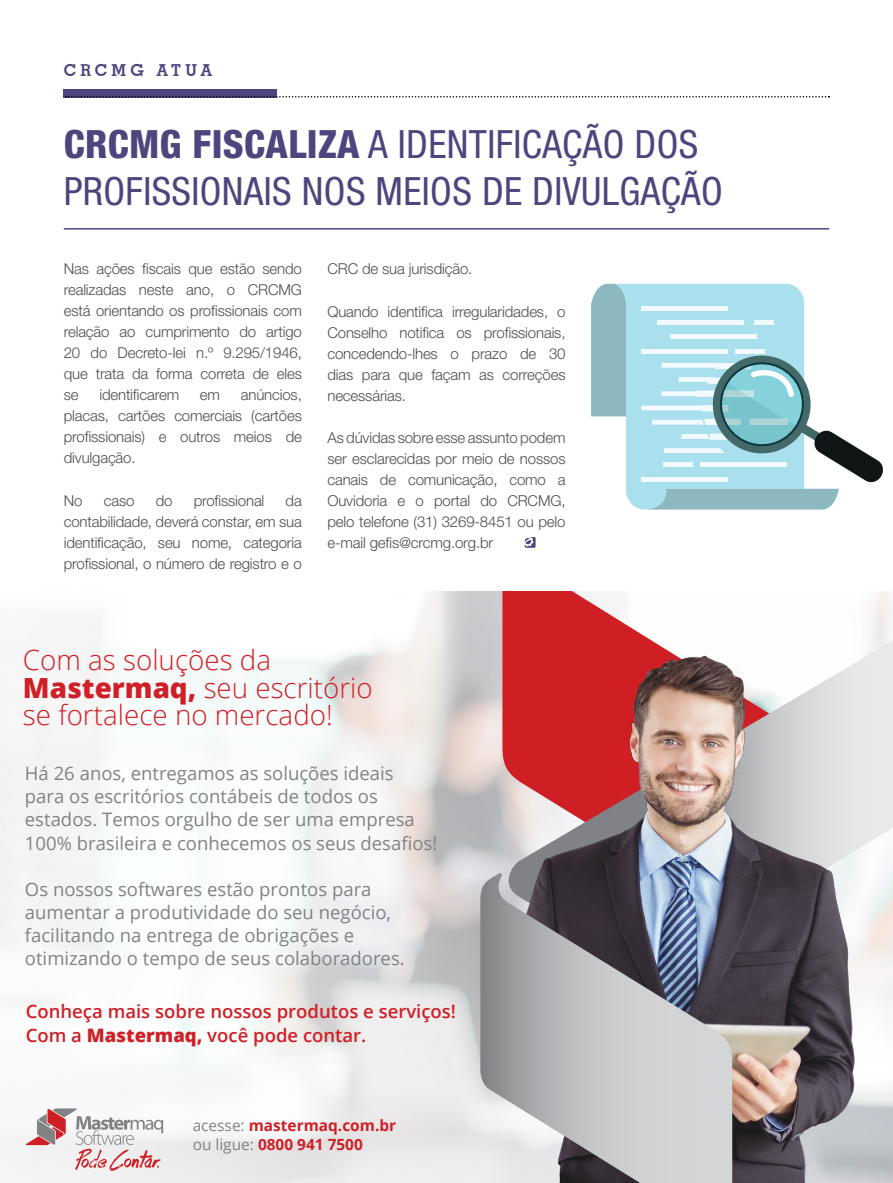
<style>
.page{position:relative;width:893px;height:1183px;background:#fff}
.page>*{position:absolute;margin:0;border:0;box-sizing:border-box;transform-origin:0 0}
.t1{font:condensed 39px/46.5px "Helvetica Neue LT Std";letter-spacing:.01em;color:#4f457e}
.t2{font:300 27.75px/27.8px "Open Sans";color:#cf2028}
.t3{font:18.45px/23.1px "Open Sans";color:#808285}
.t4{font:600 18.45px/23.1px "Open Sans";color:#cf2028}
.t5{font:700 16.5px "Geometric Slab 703 BT";letter-spacing:.25em;color:#4f457e}
.t6{font:700 15.45px/18.5px "Open Sans";color:#cf1f25}
.t7{font:300 15px/21px "Helvetica Neue LT Std";letter-spacing:-.01em;color:#4d4d4f;text-align:justify}
.s1{font-weight:800}
.s2{font-weight:400;color:#808285}
</style>
<div class="page">
<svg style="left:525px;top:537px;width:11px;height:10px"></svg>
<hr style="left:64px;top:228px;width:765px;height:1px;background:#4f457e">
<div style="left:64px;top:89px;width:213px;height:8px;background:#4f457e"></div>
<svg style="left:66px;top:96px;width:763px;height:1px"></svg>
<img style="left:0;top:591px;width:893px;height:591px">
<svg style="left:502px;top:591px;width:283px;height:18px"></svg>
<svg style="left:26px;top:1108px;width:137px;height:62px"></svg>
<svg style="left:883px;top:640px;width:10px;height:337px"></svg>
<img style="left:464px;top:609px;width:419px;height:573px">
<svg style="left:480px;top:872px;width:252px;height:310px;background:#9fa1a7"></svg>
<svg style="left:591px;top:284px;width:292px;height:226px"></svg>
<p class="t5" style="left:64px;top:60px;width:150px">CRCMG ATUA</p>
<h1 class="t1" style="left:64px;top:121px;width:661px"><span class="s1">CRCMG FISCALIZA</span> A IDENTIFICAÇÃO DOS<br>PROFISSIONAIS NOS MEIOS DE DIVULGAÇÃO</h1>
<p class="t7" style="left:64px;top:258px;width:240px">Nas ações fiscais que estão sendo realizadas neste ano, o CRCMG está orientando os profissionais com relação ao cumprimento do artigo 20 do Decreto-lei n.º 9.295/1946, que trata da forma correta de eles se</p>
<p class="t7" style="left:64px;top:384px;width:240px;text-indent:177px">anúncios, placas, cartões comerciais (cartões profissionais) e outros meios de divulgação.</p>
<p class="t7" style="left:64px;top:489px;width:20px">No</p>
<p class="t7" style="left:104px;top:489px;width:32px">caso</p>
<p class="t7" style="left:156px;top:489px;width:18px">do</p>
<p class="t7" style="left:194px;top:489px;width:72px">profissional</p>
<p class="t7" style="left:99px;top:384px;width:81px">identificarem</p>
<p class="t7" style="left:200px;top:384px;width:22px">em</p>
<p class="t7" style="left:64px;top:489px;width:240px;text-indent:222px">da contabilidade, deverá constar, em sua identificação, seu nome, categoria profissional, o número de registro e o</p>
<p class="t7" style="left:327px;top:258px;width:146px">CRC de sua jurisdição.</p>
<p class="t7" style="left:327px;top:300px;width:240px">Quando identifica irregularidades, o Conselho notifica os profissionais, concedendo-lhes o prazo de 30 dias para que façam as correções necessárias.</p>
<p class="t7" style="left:327px;top:426px;width:240px">As dúvidas sobre esse assunto podem ser esclarecidas por meio de nossos canais de comunicação, como a Ouvidoria e o portal do CRCMG, pelo telefone (31) 3269-8451 ou pelo e-mail gefis@crcmg.org.br</p>
<h2 class="t2" style="left:23px;top:645px;width:351px">Com as soluções da<br><span class="s1">Mastermaq,</span> seu escritório se fortalece no mercado!</h2>
<p class="t3" style="left:25px;top:761px;width:414px">Há 26 anos, entregamos as soluções ideais para os escritórios contábeis de todos os estados. Temos orgulho de ser uma empresa 100% brasileira e conhecemos os seus desafios!</p>
<p class="t3" style="left:25px;top:876px;width:381px">Os nossos softwares estão prontos para aumentar a produtividade do seu negócio, facilitando na entrega de obrigações e otimizando o tempo de seus colaboradores.</p>
<p class="t4" style="left:26px;top:999px;width:432px">Conheça mais sobre nossos produtos e serviços!<br>Com a <span class="s1">Mastermaq,</span> você pode contar.</p>
<p class="t6" style="left:193px;top:1115px;width:205px"><span class="s2">acesse:</span> mastermaq.com.br <span class="s2">ou ligue:</span> 0800 941 7500</p>
</div>
